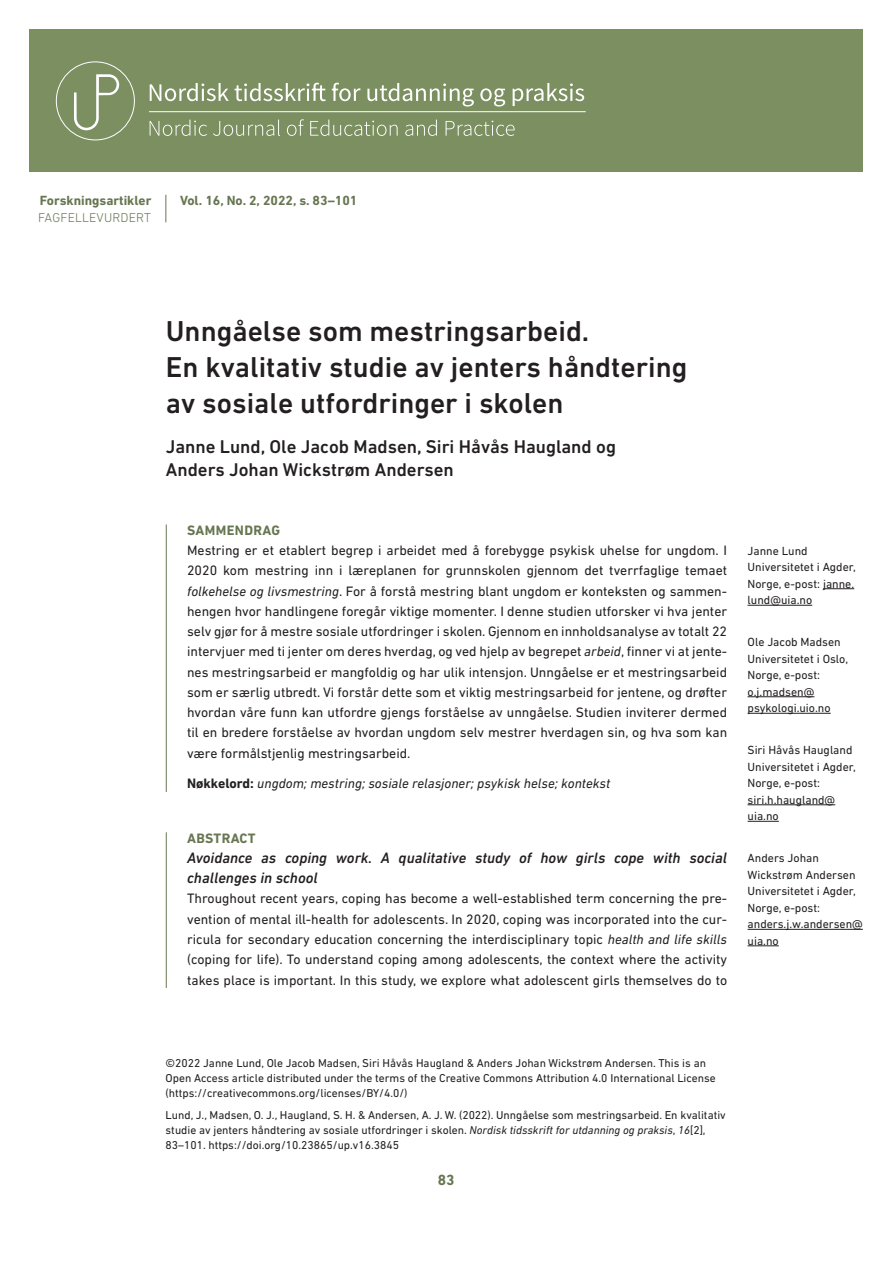
<style>
.page{position:relative;width:893px;height:1263px;background:#fff}
.page>*{position:absolute;margin:0;border:0;box-sizing:border-box;transform-origin:0 0}
.Heading_1_-_Title{font:500 29.25px/36px "DIN Next LT Pro";color:#231f20}
.Author{font:500 18.75px/23.2px "DIN Next LT Pro";color:#231f20}
.Abstract_title_2{font:italic 500 15.3px/20.2px "DIN Next LT Pro";color:#231f20}
.t1{font:700 15px "DIN Next LT Pro";color:#677651}
.Abstract_text{font:13.8px/20.2px "DIN Next LT Pro";color:#231f20;text-align:justify}
.Keywords{font:italic 13.8px "DIN Next LT Pro";color:#231f20}
.Abstract_title_1{font:700 13.8px "DIN Next LT Pro";letter-spacing:.025em;color:#677651}
.t2{font:700 13.5px "DIN Next LT Pro";color:#677651}
.t3{font:300 12.9px "DIN Next LT Pro";letter-spacing:.015em;color:#677651}
.Author_in_margin{font:12px/16.5px "DIN Next LT Pro";color:#231f20}
.t4{font:11.7px/15px "DIN Next LT Pro";color:#231f20}
.s1{font-style:italic}
.s2{font-weight:700;font-style:normal}
</style>
<div class="page">
<svg style="left:165px;top:195px;width:1px;height:27px"></svg>
<div style="left:30px;top:30px;width:833px;height:142px;background:#7b8f61"></div>
<div style="left:56px;top:61px;width:79px;height:79px;border:1px solid #fff;border-radius:50%"></div>
<svg style="left:74px;top:74px;width:45px;height:56px"></svg>
<svg style="left:150px;top:120px;width:57px;height:16px"></svg>
<svg style="left:213px;top:120px;width:67px;height:16px"></svg>
<svg style="left:287px;top:119px;width:17px;height:17px"></svg>
<svg style="left:310px;top:120px;width:88px;height:16px"></svg>
<svg style="left:405px;top:120px;width:32px;height:16px"></svg>
<svg style="left:446px;top:121px;width:69px;height:15px"></svg>
<hr style="left:149px;top:111px;width:437px;height:1px;background:#fff">
<svg style="left:150px;top:83px;width:79px;height:18px"></svg>
<svg style="left:235px;top:83px;width:91px;height:18px"></svg>
<svg style="left:332px;top:83px;width:29px;height:18px"></svg>
<svg style="left:367px;top:83px;width:107px;height:24px"></svg>
<svg style="left:480px;top:88px;width:25px;height:19px"></svg>
<svg style="left:513px;top:83px;width:71px;height:23px"></svg>
<hr style="left:823px;top:588px;width:31px;height:1px;background:#231f20">
<hr style="left:748px;top:605px;width:64px;height:1px;background:#231f20">
<hr style="left:748px;top:696px;width:66px;height:1px;background:#231f20">
<hr style="left:748px;top:713px;width:83px;height:1px;background:#231f20">
<hr style="left:748px;top:804px;width:87px;height:1px;background:#231f20">
<hr style="left:748px;top:821px;width:31px;height:1px;background:#231f20">
<hr style="left:748px;top:929px;width:115px;height:1px;background:#231f20">
<hr style="left:748px;top:945px;width:31px;height:1px;background:#231f20">
<hr style="left:166px;top:524px;width:1px;height:237px;background:#677651">
<hr style="left:166px;top:761px;width:1px;height:31px;background:#677651">
<hr style="left:166px;top:832px;width:1px;height:156px;background:#677651">
<p class="t2" style="left:40px;top:192px;width:113px">Forskningsartikler</p>
<p class="t2" style="left:180px;top:192px;width:179px">Vol. 16, No. 2, 2022, s. 83–101</p>
<p class="t3" style="left:38px;top:210px;width:114px">FAGFELLEVURDERT</p>
<p class="Heading_1_-_Title" style="left:166px;top:313px;width:523px">Unngåelse som mestringsarbeid.<br>En kvalitativ studie av jenters håndtering av sosiale utfordringer i skolen</p>
<p class="Author" style="left:166px;top:435px;width:452px">Janne Lund, Ole Jacob Madsen, Siri Håvås Haugland og<br>Anders Johan Wickstrøm Andersen</p>
<p class="Abstract_title_1" style="left:187px;top:522px;width:94px">SAMMENDRAG</p>
<p class="Abstract_text" style="left:187px;top:540px;width:542px">Mestring er et etablert begrep i arbeidet med å forebygge psykisk uhelse for ungdom. I 2020 kom mestring inn i læreplanen for grunnskolen gjennom det tverrfaglige temaet <span class="s1">folkehelse og livsmestring</span>. For å forstå mestring blant ungdom er konteksten og sammen&shy;hengen hvor handlingene foregår viktige momenter. I denne studien utforsker vi hva jenter selv gjør for å mestre sosiale utfordringer i skolen. Gjennom en innholdsanalyse av totalt 22 intervjuer med ti jenter om deres hverdag, og ved hjelp av begrepet <span class="s1">arbeid</span>, finner vi at jente&shy;nes mestringsarbeid er mangfoldig og har ulik intensjon. Unngåelse er et mestringsarbeid som er særlig utbredt. Vi forstår dette som et viktig mestringsarbeid for jentene, og drøfter hvordan våre funn kan utfordre gjengs forståelse av unngåelse. Studien inviterer dermed til en bredere forståelse av hvordan ungdom selv mestrer hverdagen sin, og hva som kan være formålstjenlig mestringsarbeid.</p>
<p class="Keywords" style="left:187px;top:776px;width:425px"><span class="s2">Nøkkelord:</span> ungdom; mestring; sosiale relasjoner; psykisk helse; kontekst</p>
<p class="Abstract_title_1" style="left:187px;top:830px;width:70px">ABSTRACT</p>
<p class="Abstract_title_2" style="left:187px;top:847px;width:541px">Avoidance as coping work. A qualitative study of how girls cope with social challenges in school</p>
<p class="Abstract_text" style="left:187px;top:888px;width:542px">Throughout recent years, coping has become a well-established term concerning the pre&shy;vention of mental ill-health for adolescents. In 2020, coping was incorporated into the cur&shy;ricula for secondary education concerning the interdisciplinary topic <span class="s1">health and life skills </span>(coping for life). To understand coping among adolescents, the context where the activity takes place is important. In this study, we explore what adolescent girls themselves do to</p>
<p class="Author_in_margin" style="left:748px;top:542px;width:110px">Janne Lund<br>Universitetet i Agder,<br>Norge, e-post: janne. lund@uia.no</p>
<p class="Author_in_margin" style="left:748px;top:634px;width:102px">Ole Jacob Madsen<br>Universitetet i Oslo,<br>Norge, e-post: o.j.madsen@ psykologi.uio.no</p>
<p class="Author_in_margin" style="left:748px;top:742px;width:110px">Siri Håvås Haugland<br>Universitetet i Agder,<br>Norge, e-post: siri.h.haugland@ uia.no</p>
<p class="Author_in_margin" style="left:748px;top:850px;width:117px">Anders Johan<br>Wickstrøm Andersen<br>Universitetet i Agder,<br>Norge, e-post: anders.j.w.andersen@ uia.no</p>
<p class="t4" style="left:166px;top:1055px;width:552px">©2022 Janne Lund, Ole Jacob Madsen, Siri Håvås Haugland &amp; Anders Johan Wickstrøm Andersen. This is an<br>Open Access article distributed under the terms of the Creative Commons Attribution 4.0 International License (https://creativecommons.org/licenses/BY/4.0/)</p>
<p class="t4" style="left:166px;top:1107px;width:562px">Lund, J., Madsen, O. J., Haugland, S. H. &amp; Andersen, A. J. W. (2022). Unngåelse som mestringsarbeid. En kvalitativ studie av jenters håndtering av sosiale utfordringer i skolen. <span class="s1">Nordisk tidsskrift for utdanning og praksis</span>, <span class="s1">16</span>[2],<br>83–101. https://doi.org/10.23865/up.v16.3845</p>
<p class="t1" style="left:438px;top:1171px;width:18px">83</p>
</div>
